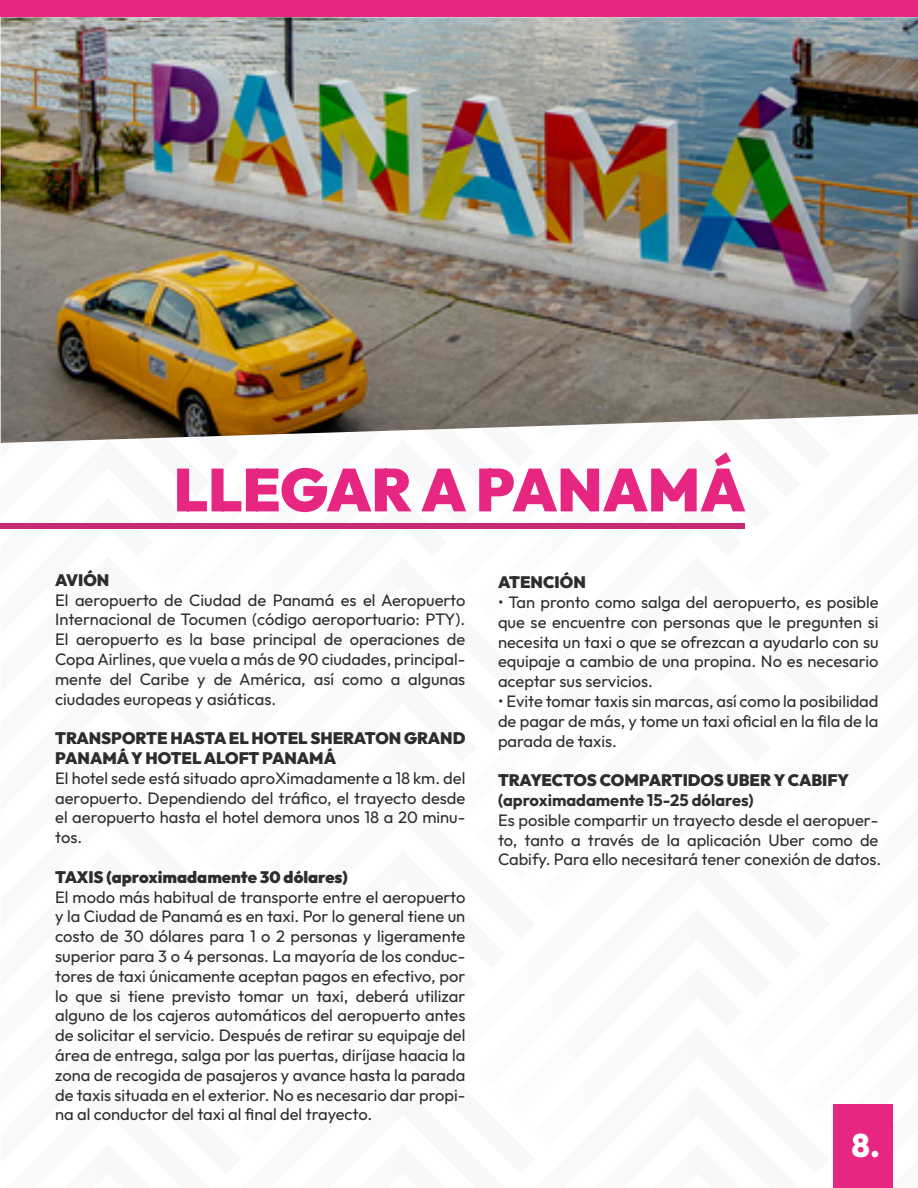
<style>
.page{position:relative;width:918px;height:1188px;background:#fff}
.page>*{position:absolute;margin:0;border:0;box-sizing:border-box;transform-origin:0 0}
.t1{font:900 60.15px "Outfit";letter-spacing:-.01em;color:#e72682}
.t2{font:800 32.55px "Outfit";color:#fff}
.t3{font:16.5px/19.8px "Outfit";color:#2d2d2b;text-align:justify}
.t4{font:900 16.5px/19.8px "Outfit";color:#2d2d2b}
.t5{font:700 16.5px "Outfit";color:#2d2d2b}
</style>
<div class="page">
<div style="left:0;top:0;width:918px;height:17px;background:#e72682"></div>
<div style="left:833px;top:1104px;width:60px;height:84px;background:#e72682"></div>
<img style="left:1px;top:17px;width:917px;height:426px">
<div style="left:0;top:523px;width:745px;height:6px;background:#c62b74"></div>
<h1 class="t1" style="left:174px;top:450px;width:574px">LLEGAR A PANAMÁ</h1>
<p class="t4" style="left:55px;top:571px;width:56px">AVIÓN</p>
<p class="t3" style="left:55px;top:590px;width:412px">El aeropuerto de Ciudad de Panamá es el Aeropuerto Internacional de Tocumen (código aeroportuario: PTY).<br>El aeropuerto es la base principal de operaciones de Copa Airlines, que vuela a más de 90 ciudades, principal&shy;mente del Caribe y de América, así como a algunas ciudades europeas y asiáticas.</p>
<p class="t4" style="left:55px;top:729px;width:412px">TRANSPORTE HASTA EL HOTEL SHERATON GRAND<br>PANAMÁ Y HOTEL ALOFT PANAMÁ</p>
<p class="t3" style="left:55px;top:769px;width:412px">El hotel sede está situado aproXimadamente a 18 km. del aeropuerto. Dependiendo del tráfico, el trayecto desde el aeropuerto hasta el hotel demora unos 18 a 20 minu&shy;tos.</p>
<p class="t4" style="left:55px;top:868px;width:294px">TAXIS (aproximadamente 30 dólares)</p>
<p class="t3" style="left:55px;top:887px;width:412px">El modo más habitual de transporte entre el aeropuerto y la Ciudad de Panamá es en taxi. Por lo general tiene un costo de 30 dólares para 1 o 2 personas y ligeramente superior para 3 o 4 personas. La mayoría de los conduc&shy;tores de taxi únicamente aceptan pagos en efectivo, por lo que si tiene previsto tomar un taxi, deberá utilizar alguno de los cajeros automáticos del aeropuerto antes de solicitar el servicio. Después de retirar su equipaje del área de entrega, salga por las puertas, diríjase haacia la zona de recogida de pasajeros y avance hasta la parada de taxis situada en el exterior. No es necesario dar propi&shy;na al conductor del taxi al final del trayecto.</p>
<p class="t4" style="left:498px;top:573px;width:89px">ATENCIÓN</p>
<p class="t3" style="left:498px;top:593px;width:382px">• Tan pronto como salga del aeropuerto, es posible que se encuentre con personas que le pregunten si necesita un taxi o que se ofrezcan a ayudarlo con su equipaje a cambio de una propina. No es necesario aceptar sus servicios.</p>
<p class="t3" style="left:498px;top:692px;width:382px">• Evite tomar taxis sin marcas, así como la posibilidad de pagar de más, y tome un taxi oficial en la fila de la parada de taxis.</p>
<p class="t4" style="left:498px;top:771px;width:353px">TRAYECTOS COMPARTIDOS UBER Y CABIFY</p>
<p class="t5" style="left:498px;top:789px;width:257px">(aproximadamente 15-25 dólares)</p>
<p class="t3" style="left:498px;top:811px;width:385px;text-align:left">Es posible compartir un trayecto desde el aeropuer&shy;to, tanto a través de la aplicación Uber como de<br>Cabify. Para ello necesitará tener conexión de datos.</p>
<h2 class="t2" style="left:852px;top:1123px;width:30px">8.</h2>
</div>
